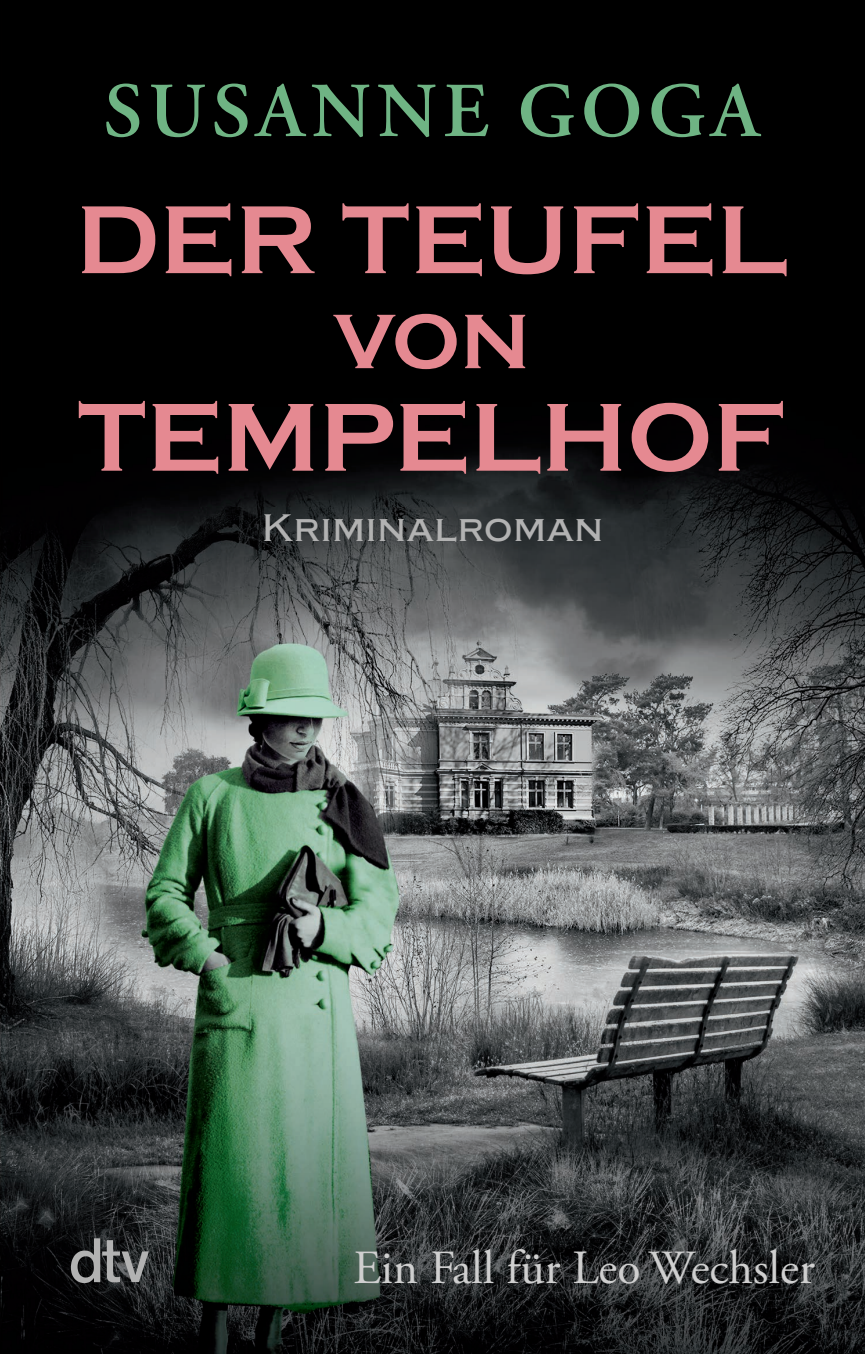
<style>
.page{position:relative;width:865px;height:1354px;background:#fff}
.page>*{position:absolute;margin:0;border:0;box-sizing:border-box;transform-origin:0 0}
.t1{font:700 100px "Copperplate";color:#e58991}
.t2{font:700 80px "Copperplate";color:#e58991}
.t3{font:600 77.5px "Adobe Garamond Pro";letter-spacing:.075em;color:#6fb484}
.t4{font:47.5px "Adobe Garamond Pro";color:#cfcfcf}
.t5{font:500 40px "Copperplate";letter-spacing:.02em;color:#b2b2b2}
</style>
<div class="page">
<img style="left:0;top:0;width:518px;height:1354px">
<img style="left:518px;top:0;width:347px;height:676px">
<img style="left:518px;top:676px;width:347px;height:678px">
<svg style="left:71px;top:1238px;width:78px;height:45px;background:#575859"></svg>
<h3 class="t3" style="left:103px;top:67px;width:658px">SUSANNE GOGA</h3>
<h1 class="t1" style="left:76px;top:184px;width:713px">DER TEUFEL</h1>
<h2 class="t2" style="left:333px;top:297px;width:198px">VON</h2>
<h1 class="t1" style="left:78px;top:381px;width:709px">TEMPELHOF</h1>
<p class="t5" style="left:262px;top:505px;width:343px">Kriminalroman</p>
<p class="t4" style="left:353px;top:1239px;width:463px">Ein Fall für Leo Wechsler</p>
</div>
